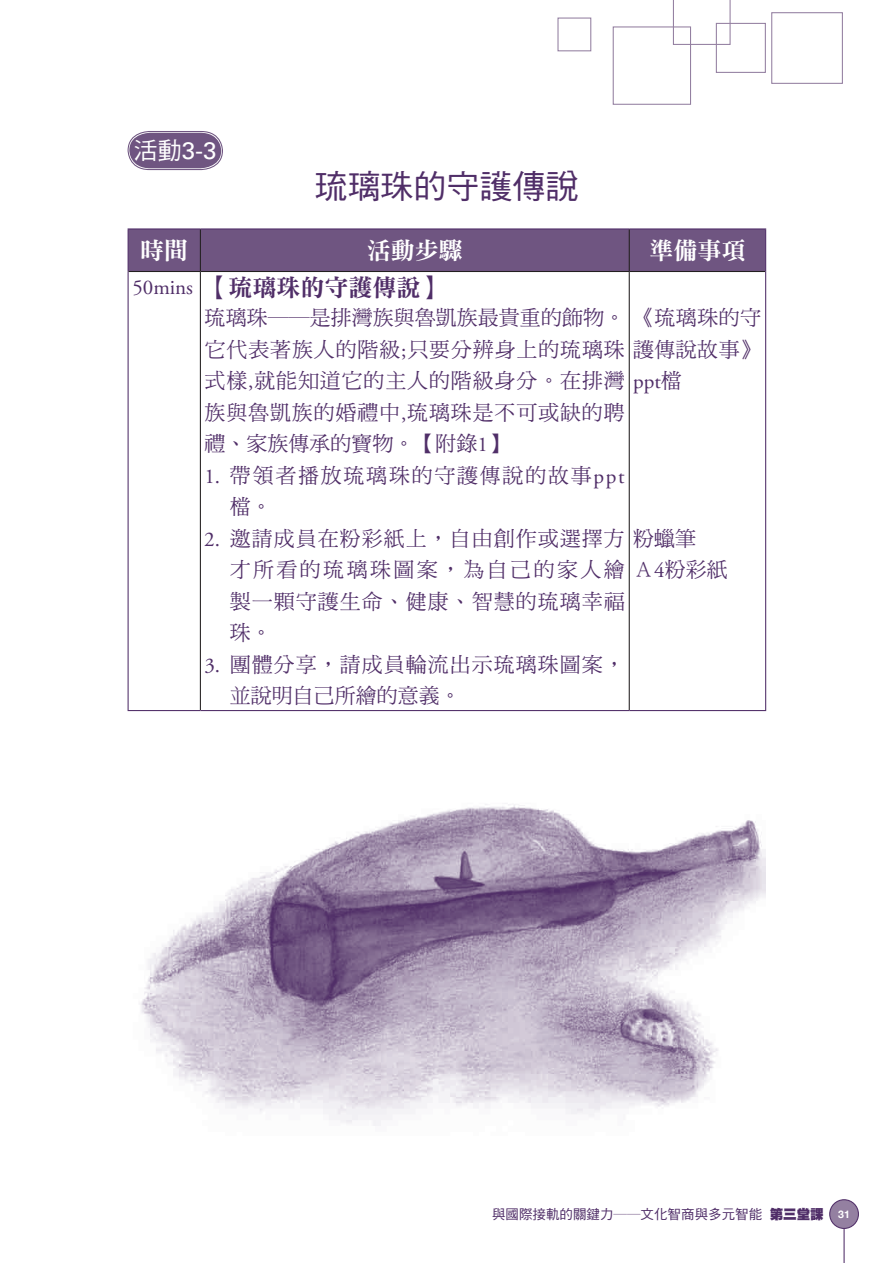
<style>
.page{position:relative;width:893px;height:1263px;background:#fff}
.page>*{position:absolute;margin:0;border:0;box-sizing:border-box;transform-origin:0 0}
.t1{font:33px "DF Hei Std W5";color:#502e68}
.t2{font:24px "DF Ming Std W9";color:#502e68}
.t3{font:24px "DF Ming Std W9";color:#fff}
.t4{font:24px "Univers";color:#fff}
.t5{font:21px/31.5px "DF Ming Std W5";letter-spacing:.04em;color:#502e68}
.t6{font:21px/31.5px "DF Ming Std W5";letter-spacing:.08em;color:#502e68}
.t7{font:13.5px "DF Hei Std W5";color:#502e68}
.s1{font-family:"DF Hei Std W5"}
.s2{font-family:"Adobe Garamond Pro";font-size:21px}
.s3{font-family:"DF Ming Std W9"}
.s4{font-family:"Adobe Garamond Pro"}
.s5{font-family:"DF Hei Std W12"}
.s6{font-family:"Helvetica Neue";font-weight:700;font-size:10.5px;color:#fff}
</style>
<div class="page">
<hr style="left:843px;top:1207px;width:2px;height:56px;background:#502e68">
<div style="left:830px;top:1200px;width:28px;height:28px;background:#9480a1;border-radius:50%"></div>
<div style="left:829px;top:1199px;width:30px;height:30px;border:1px solid #502e68;border-radius:50%"></div>
<div style="left:771px;top:12px;width:72px;height:72px;border:1px solid #9480a1"></div>
<svg style="left:673px;top:0;width:58px;height:45px"></svg>
<div style="left:613px;top:26px;width:78px;height:79px;border:1px solid #9480a1"></div>
<div style="left:557px;top:18px;width:34px;height:33px;border:1px solid #9480a1"></div>
<div style="left:716px;top:23px;width:50px;height:50px;border:1px solid #9480a1"></div>
<div style="left:129px;top:229px;width:636px;height:42px;background:#6f5581"></div>
<hr style="left:128px;top:228px;width:72px;height:1px;background:#502e68">
<hr style="left:128px;top:229px;width:1px;height:42px;background:#502e68">
<hr style="left:200px;top:228px;width:429px;height:1px;background:#502e68">
<hr style="left:629px;top:228px;width:137px;height:1px;background:#502e68">
<hr style="left:765px;top:229px;width:1px;height:42px;background:#502e68">
<hr style="left:128px;top:271px;width:1px;height:439px;background:#502e68">
<hr style="left:765px;top:271px;width:1px;height:439px;background:#502e68">
<hr style="left:128px;top:710px;width:72px;height:1px;background:#502e68">
<hr style="left:200px;top:710px;width:429px;height:1px;background:#502e68">
<hr style="left:629px;top:710px;width:137px;height:1px;background:#502e68">
<hr style="left:200px;top:229px;width:1px;height:42px;background:#231f20">
<hr style="left:629px;top:229px;width:1px;height:42px;background:#231f20">
<hr style="left:129px;top:271px;width:71px;height:1px;background:#231f20">
<hr style="left:200px;top:271px;width:429px;height:1px;background:#231f20">
<hr style="left:200px;top:272px;width:1px;height:438px;background:#231f20">
<hr style="left:629px;top:271px;width:136px;height:1px;background:#231f20">
<hr style="left:629px;top:272px;width:1px;height:438px;background:#231f20">
<svg style="left:127px;top:131px;width:96px;height:40px;background:#867095"></svg>
<img style="left:141px;top:804px;width:624px;height:322px">
<p class="t4" style="left:134px;top:136px;width:84px"><span class="s1">活動</span>3-3</p>
<h1 class="t1" style="left:314px;top:169px;width:266px">琉璃珠的守護傳說</h1>
<p class="t3" style="left:140px;top:237px;width:49px">時間</p>
<p class="t3" style="left:367px;top:237px;width:97px">活動步驟</p>
<p class="t3" style="left:649px;top:237px;width:97px">準備事項</p>
<p class="t2" style="left:132px;top:275px;width:314px"><span class="s2">50mins</span> 【琉璃珠的守護傳說】</p>
<p class="t5" style="left:204px;top:302px;width:558px">琉璃珠<span class="s3">──</span>是排灣族與魯凱族最貴重的飾物。《琉璃珠的守它代表著族人的階級<span class="s4">;</span>只要分辨身上的琉璃珠護傳說故事》式樣<span class="s4">,</span>就能知道它的主人的階級身分。在排灣 <span class="s4">ppt</span>檔<br>族與魯凱族的婚禮中<span class="s4">,</span>琉璃珠是不可或缺的聘<br>禮、家族傳承的寶物。【附錄<span class="s4">1</span>】</p>
<p class="t6" style="left:230px;top:459px;width:396px;text-indent:-25px"><span class="s4">1.</span> 帶領者播放琉璃珠的守護傳說的故事<span class="s4">ppt</span>檔。</p>
<p class="t5" style="left:230px;top:522px;width:499px;text-indent:-25px"><span class="s4">2.</span> 邀請成員在粉彩紙上，自由創作或選擇方粉蠟筆<br>才所看的琉璃珠圖案，為自己的家人繪Ａ<span class="s4">4</span>粉彩紙製一顆守護生命、健康、智慧的琉璃幸福<br>珠。</p>
<p class="t5" style="left:230px;top:648px;width:396px;text-indent:-25px"><span class="s4">3.</span> 團體分享，請成員輪流出示琉璃珠圖案，並說明自己所繪的意義。</p>
<p class="t7" style="left:492px;top:1207px;width:359px">與國際接軌的關鍵力<span class="s3">──</span>文化智商與多元智能 <span class="s5">第三堂課</span> <span class="s6">31</span></p>
</div>
